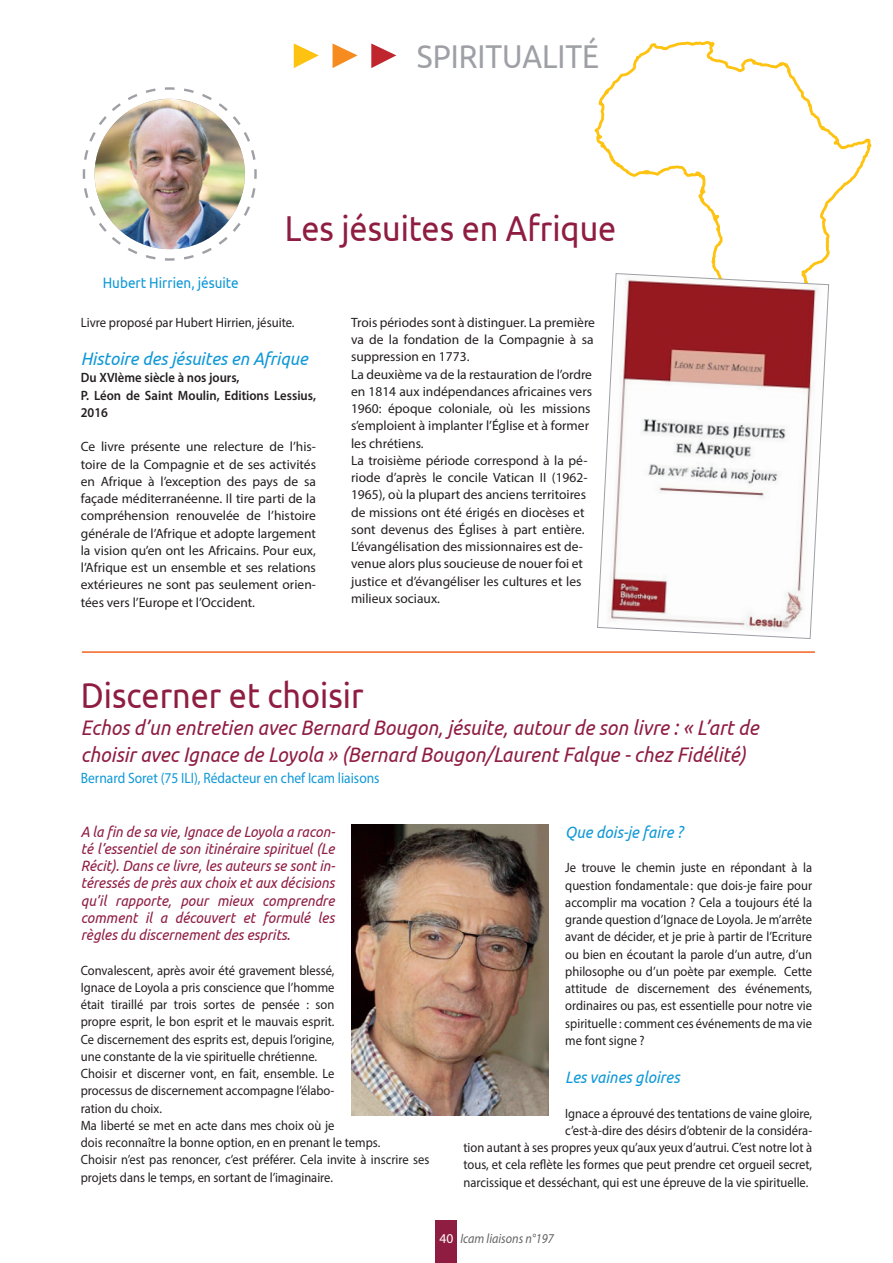
<style>
.page{position:relative;width:893px;height:1263px;background:#fff}
.page>*{position:absolute;margin:0;border:0;box-sizing:border-box;transform-origin:0 0}
.t1{font:36px "Ubuntu";color:#8f1d42;scale:.9 1}
.t2{font:33px "Ubuntu";color:#9ea0a6;scale:.9 1}
.t3{font:italic 21px "Ubuntu";color:#8f1d42;scale:.92 1}
.t4{font:italic 18px "Ubuntu";color:#0e98d7;scale:.94 1}
.t5{font:italic 16.5px "Ubuntu";color:#0e98d7;scale:.92 1}
.t6{font:italic 15px/17.2px "Ubuntu";color:#8f1d42;text-align:justify;scale:.92 1}
.t7{font:15px "Myriad Pro";color:#0e98d7;scale:.9 1}
.t8{font:15px "Ubuntu";color:#0e98d7;scale:.9 1}
.t9{font:13.5px/17.2px "Myriad Pro";color:#231f20;text-align:justify;scale:.93 1}
.t10{font:13.5px/17.2px "Myriad Pro";color:#231f20;text-align:justify}
.t11{font:600 13.5px/17.2px "Myriad Pro";color:#231f20;scale:.94 1}
.t12{font:13.5px "Myriad Pro";color:#231f20;scale:.94 1}
.t13{font:italic 13.5px "Myriad Pro";color:#636366;scale:.9 1}
.t14{font:13.5px "Myriad Pro";color:#fff}
</style>
<div class="page">
<hr style="left:82px;top:651px;width:733px;height:2px;background:#f36421">
<div style="left:436px;top:1220px;width:21px;height:43px;background:#8f1d42"></div>
<svg style="left:294px;top:43px;width:25px;height:25px"></svg>
<svg style="left:333px;top:43px;width:25px;height:25px"></svg>
<svg style="left:371px;top:43px;width:25px;height:25px"></svg>
<img style="left:351px;top:825px;width:197px;height:291px">
<svg style="left:594px;top:41px;width:278px;height:245px"></svg>
<svg style="left:597px;top:273px;width:232px;height:366px"></svg>
<svg style="left:82px;top:87px;width:175px;height:174px"></svg>
<img style="left:95px;top:99px;width:150px;height:150px;border-radius:75px">
<p class="t2" style="left:417px;top:36px;width:204px">SPIRITUALITÉ</p>
<p class="t8" style="left:103px;top:274px;width:153px">Hubert Hirrien, jésuite</p>
<p class="t1" style="left:285px;top:206px;width:370px">Les jésuites en Afrique</p>
<p class="t12" style="left:81px;top:314px;width:229px">Livre proposé par Hubert Hirrien, jésuite.</p>
<p class="t4" style="left:81px;top:348px;width:243px">Histoire des jésuites en Afrique</p>
<p class="t11" style="left:81px;top:369px;width:170px">Du XVIème siècle à nos jours,</p>
<p class="t11" style="left:81px;top:386px;width:252px">P. Léon de Saint Moulin, Editions Lessius,<br>2016</p>
<p class="t10" style="left:81px;top:438px;width:237px">Ce livre présente une relecture de l’his&shy;toire de la Compagnie et de ses activités en Afrique à l’exception des pays de sa façade méditerranéenne. Il tire parti de la compréhension renouvelée de l’histoire générale de l’Afrique et adopte largement la vision qu’en ont les Africains. Pour eux, l’Afrique est un ensemble et ses relations extérieures ne sont pas seulement orien&shy;tées vers l’Europe et l’Occident.</p>
<p class="t10" style="left:351px;top:314px;width:245px">Trois périodes sont à distinguer. La première va de la fondation de la Compagnie à sa suppression en 1773.</p>
<p class="t10" style="left:351px;top:365px;width:243px;text-align:left">La deuxième va de la restauration de l’ordre en 1814 aux indépendances africaines vers 1960: époque coloniale, où les missions s’emploient à implanter l’Église et à former les chrétiens.</p>
<p class="t10" style="left:351px;top:452px;width:238px;text-align:left">La troisième période correspond à la pé&shy;riode d’après le concile Vatican II (1962- 1965), où la plupart des anciens territoires de missions ont été érigés en diocèses et sont devenus des Églises à part entière.<br>L’évangélisation des missionnaires est de&shy;venue alors plus soucieuse de nouer foi et justice et d’évangéliser les cultures et les milieux sociaux.</p>
<p class="t1" style="left:81px;top:673px;width:316px">Discerner et choisir</p>
<p class="t3" style="left:81px;top:714px;width:738px">Echos d’un entretien avec Bernard Bougon, jésuite, autour de son livre : « L’art de</p>
<p class="t3" style="left:81px;top:741px;width:725px">choisir avec Ignace de Loyola » (Bernard Bougon/Laurent Falque - chez Fidélité)</p>
<p class="t7" style="left:81px;top:768px;width:333px">Bernard Soret (75 ILI), Rédacteur en chef Icam liaisons</p>
<p class="t6" style="left:81px;top:822px;width:278px">A la fin de sa vie, Ignace de Loyola a racon&shy;té l’essentiel de son itinéraire spirituel (Le Récit). Dans ce livre, les auteurs se sont in&shy;téressés de près aux choix et aux décisions qu’il rapporte, pour mieux comprendre comment il a découvert et formulé les règles du discernement des esprits.</p>
<p class="t9" style="left:81px;top:961px;width:274px">Convalescent, après avoir été gravement blessé, Ignace de Loyola a pris conscience que l’homme était tiraillé par trois sortes de pensée : son propre esprit, le bon esprit et le mauvais esprit.<br>Ce discernement des esprits est, depuis l’origine, une constante de la vie spirituelle chrétienne.</p>
<p class="t9" style="left:81px;top:1065px;width:274px">Choisir et discerner vont, en fait, ensemble. Le processus de discernement accompagne l’élabo&shy;ration du choix.</p>
<p class="t9" style="left:81px;top:1116px;width:324px">Ma liberté se met en acte dans mes choix où je<br>dois reconnaître la bonne option, en en prenant le temps.</p>
<p class="t9" style="left:81px;top:1151px;width:376px">Choisir n’est pas renoncer, c’est préférer. Cela invite à inscrire ses projets dans le temps, en sortant de l’imaginaire.</p>
<p class="t5" style="left:565px;top:822px;width:129px">Que dois-je faire ?</p>
<p class="t9" style="left:565px;top:859px;width:267px">Je trouve le chemin juste en répondant à la question fondamentale : que dois-je faire pour accomplir ma vocation ? Cela a toujours été la grande question d’Ignace de Loyola. Je m’arrête avant de décider, et je prie à partir de l’Ecriture ou bien en écoutant la parole d’un autre, d’un philosophe ou d’un poète par exemple. Cette attitude de discernement des événements, ordinaires ou pas, est essentielle pour notre vie spirituelle : comment ces événements de ma vie me font signe ?</p>
<p class="t5" style="left:565px;top:1067px;width:126px">Les vaines gloires</p>
<p class="t9" style="left:463px;top:1104px;width:376px;text-align:right">Ignace a éprouvé des tentations de vaine gloire,<br>c’est-à-dire des désirs d’obtenir de la considéra-<br>tion autant à ses propres yeux qu’aux yeux d’autrui. C’est notre lot à tous, et cela reflète les formes que peut prendre cet orgueil secret, narcissique et desséchant, qui est une épreuve de la vie spirituelle.</p>
<p class="t14" style="left:439px;top:1230px;width:15px">40</p>
<p class="t13" style="left:460px;top:1230px;width:105px">Icam liaisons n°197</p>
</div>
